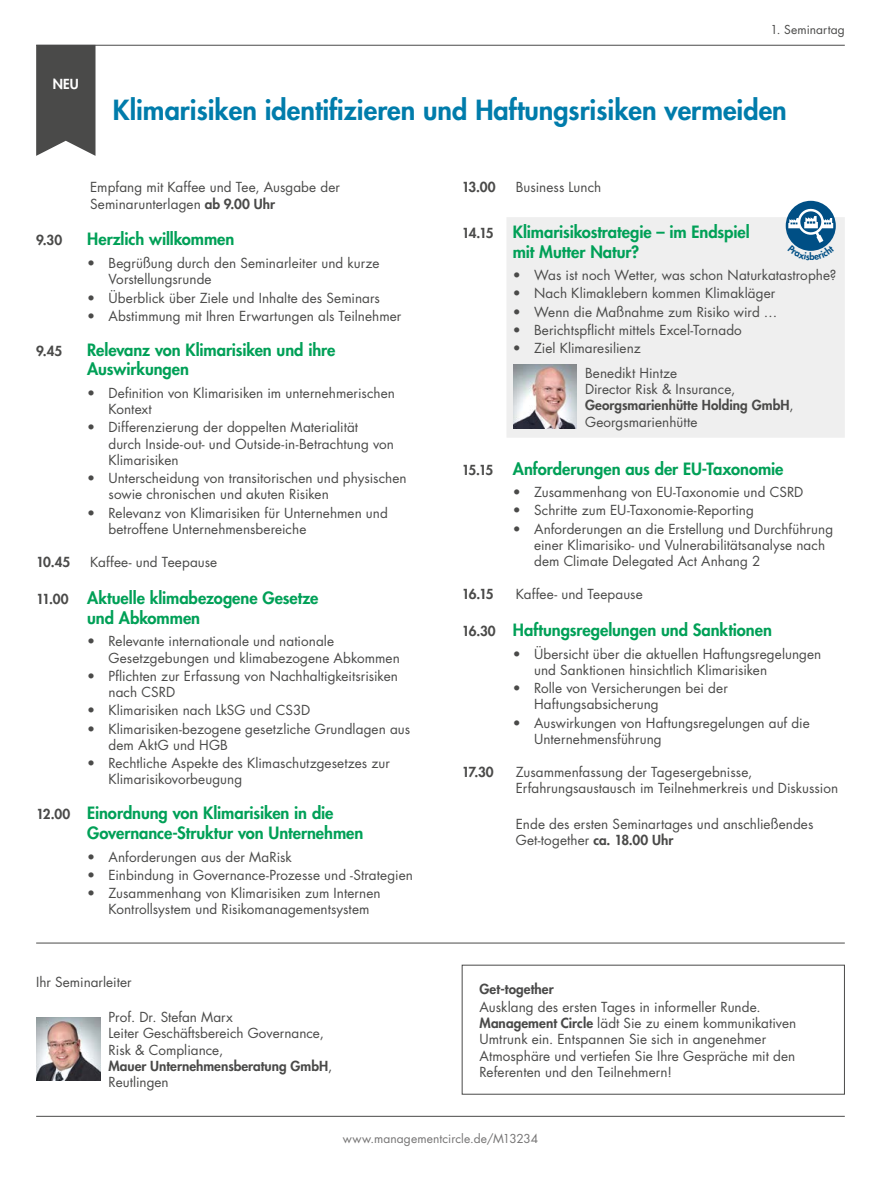
<style>
.page{position:relative;width:881px;height:1178px;background:#fff}
.page>*{position:absolute;margin:0;border:0;box-sizing:border-box;transform-origin:0 0}
.t1{font:800 27px "Futura Std";color:#007cab}
.t2{font:800 16.5px/19.8px "Futura Std";letter-spacing:-.005em;color:#00a057}
.t3{font:13.5px/16.2px "Futura Std";letter-spacing:.005em;color:#4a4a49}
.t4{font:800 13.5px "Futura Std";letter-spacing:.005em;color:#4a4a49}
.t5{font:800 13.5px "Futura Std";color:#fff}
.t6{font:12px "Futura Std";letter-spacing:.01em;color:#757474}
.t7{font:12px "Futura Std";letter-spacing:.01em;color:#4a4a49}
.s1{font-weight:800}
.s2{font-size:13.5px;color:#4a4a49}
</style>
<div class="page">
<hr style="left:36px;top:943px;width:808px;height:1px;background:#4a4a49">
<hr style="left:36px;top:1116px;width:808px;height:1px;background:#4a4a49">
<div style="left:461px;top:965px;width:383px;height:129px;border:1px solid #4a4a49"></div>
<div style="left:506px;top:217px;width:338px;height:221px;background:#efefef"></div>
<img style="left:513px;top:365px;width:63px;height:64px">
<hr style="left:36px;top:45px;width:808px;height:1px;background:#4a4a49">
<svg style="left:36px;top:45px;width:59px;height:111px"></svg>
<div style="left:785px;top:201px;width:50px;height:50px;background:#004f85;border-radius:50%"></div>
<img style="left:36px;top:1017px;width:64px;height:64px">
<svg style="left:787px;top:207px;width:47px;height:44px"></svg>
<p class="t5" style="left:53px;top:76px;width:27px">NEU</p>
<p class="t7" style="left:770px;top:22px;width:76px">1. Seminartag</p>
<h1 class="t1" style="left:113px;top:93px;width:675px">Klimarisiken identifizieren und Haftungsrisiken vermeiden</h1>
<p class="t3" style="left:90px;top:179px;width:251px">Empfang mit Kaffee und Tee, Ausgabe der<br>Seminarunterlagen <span class="s1">ab 9.00 Uhr</span></p>
<p class="t4" style="left:36px;top:232px;width:27px">9.30</p>
<p class="t2" style="left:87px;top:229px;width:149px">Herzlich willkommen</p>
<p class="t3" style="left:108px;top:255px;width:272px;text-indent:-21px">• Begrüßung durch den Seminarleiter und kurze<br>Vorstellungsrunde</p>
<p class="t3" style="left:87px;top:290px;width:294px">• Überblick über Ziele und Inhalte des Seminars</p>
<p class="t3" style="left:87px;top:308px;width:315px">• Abstimmung mit Ihren Erwartungen als Teilnehmer</p>
<p class="t4" style="left:36px;top:342px;width:28px">9.45</p>
<p class="t2" style="left:87px;top:340px;width:249px">Relevanz von Klimarisiken und ihre<br>Auswirkungen</p>
<p class="t3" style="left:108px;top:385px;width:288px;text-indent:-21px">• Definition von Klimarisiken im unternehmerischen<br>Kontext</p>
<p class="t3" style="left:108px;top:419px;width:287px;text-indent:-21px">• Differenzierung der doppelten Materialität durch Inside-out- und Outside-in-Betrachtung von<br>Klimarisiken</p>
<p class="t3" style="left:108px;top:470px;width:299px;text-indent:-21px">• Unterscheidung von transitorischen und physischen sowie chronischen und akuten Risiken</p>
<p class="t3" style="left:108px;top:505px;width:281px;text-indent:-21px">• Relevanz von Klimarisiken für Unternehmen und betroffene Unternehmensbereiche</p>
<p class="t4" style="left:36px;top:554px;width:36px">10.45</p>
<p class="t3" style="left:90px;top:554px;width:128px">Kaffee- und Teepause</p>
<p class="t2" style="left:87px;top:588px;width:233px;text-indent:-51px"><span class="s2">11.00</span> Aktuelle klimabezogene Gesetze und Abkommen</p>
<p class="t3" style="left:108px;top:633px;width:293px;text-indent:-21px">• Relevante internationale und nationale<br>Gesetzgebungen und klimabezogene Abkommen</p>
<p class="t3" style="left:108px;top:668px;width:291px;text-indent:-21px">• Pflichten zur Erfassung von Nachhaltigkeitsrisiken nach CSRD</p>
<p class="t3" style="left:87px;top:702px;width:224px">• Klimarisiken nach LkSG und CS3D</p>
<p class="t3" style="left:108px;top:721px;width:303px;text-indent:-21px">• Klimarisiken-bezogene gesetzliche Grundlagen aus dem AktG und HGB</p>
<p class="t3" style="left:108px;top:755px;width:283px;text-indent:-21px">• Rechtliche Aspekte des Klimaschutzgesetzes zur<br>Klimarisikovorbeugung</p>
<p class="t2" style="left:87px;top:803px;width:277px;text-indent:-51px"><span class="s2">12.00</span> Einordnung von Klimarisiken in die<br>Governance-Struktur von Unternehmen</p>
<p class="t3" style="left:87px;top:849px;width:206px">• Anforderungen aus der MaRisk</p>
<p class="t3" style="left:87px;top:867px;width:327px">• Einbindung in Governance-Prozesse und -Strategien</p>
<p class="t3" style="left:108px;top:885px;width:273px;text-indent:-21px">• Zusammenhang von Klimarisiken zum Internen<br>Kontrollsystem und Risikomanagementsystem</p>
<p class="t3" style="left:36px;top:974px;width:97px">Ihr Seminarleiter</p>
<p class="t3" style="left:108px;top:1009px;width:225px">Prof. Dr. Stefan Marx<br>Leiter Geschäftsbereich Governance,<br>Risk &amp; Compliance,<br><span class="s1">Mauer Unternehmensberatung GmbH</span>,<br>Reutlingen</p>
<p class="t4" style="left:461px;top:179px;width:35px">13.00</p>
<p class="t3" style="left:515px;top:179px;width:87px">Business Lunch</p>
<p class="t2" style="left:512px;top:222px;width:238px;text-indent:-51px"><span class="s2">14.15</span> Klimarisikostrategie – im Endspiel mit Mutter Natur?</p>
<p class="t3" style="left:512px;top:267px;width:325px">• Was ist noch Wetter, was schon Naturkatastrophe?</p>
<p class="t3" style="left:512px;top:285px;width:264px">• Nach Klimaklebern kommen Klimakläger</p>
<p class="t3" style="left:512px;top:304px;width:266px">• Wenn die Maßnahme zum Risiko wird …</p>
<p class="t3" style="left:512px;top:322px;width:230px">• Berichtspflicht mittels Excel-Tornado</p>
<p class="t3" style="left:585px;top:336px;width:93px;line-height:24.6px;text-indent:-72px">• Ziel Klimaresilienz<br>Benedikt Hintze</p>
<p class="t3" style="left:585px;top:381px;width:210px">Director Risk &amp; Insurance,<br><span class="s1">Georgsmarienhütte Holding GmbH</span>,<br>Georgsmarienhütte</p>
<p class="t2" style="left:461px;top:458px;width:323px"><span class="s2">15.15</span> Anforderungen aus der EU-Taxonomie</p>
<p class="t3" style="left:512px;top:484px;width:292px">• Zusammenhang von EU-Taxonomie und CSRD</p>
<p class="t3" style="left:512px;top:502px;width:242px">• Schritte zum EU-Taxonomie-Reporting</p>
<p class="t3" style="left:534px;top:521px;width:300px;text-indent:-21px">• Anforderungen an die Erstellung und Durchführung einer Klimarisiko- und Vulnerabilitätsanalyse nach dem Climate Delegated Act Anhang 2</p>
<p class="t4" style="left:461px;top:586px;width:33px">16.15</p>
<p class="t3" style="left:515px;top:586px;width:128px">Kaffee- und Teepause</p>
<p class="t2" style="left:461px;top:620px;width:311px"><span class="s2">16.30</span> Haftungsregelungen und Sanktionen</p>
<p class="t3" style="left:534px;top:646px;width:289px;text-indent:-21px">• Übersicht über die aktuellen Haftungsregelungen und Sanktionen hinsichtlich Klimarisiken</p>
<p class="t3" style="left:534px;top:680px;width:195px;text-indent:-21px">• Rolle von Versicherungen bei der<br>Haftungsabsicherung</p>
<p class="t3" style="left:534px;top:715px;width:277px;text-indent:-21px">• Auswirkungen von Haftungsregelungen auf die<br>Unternehmensführung</p>
<p class="t4" style="left:461px;top:764px;width:33px">17.30</p>
<p class="t3" style="left:515px;top:764px;width:324px">Zusammenfassung der Tagesergebnisse,<br>Erfahrungsaustausch im Teilnehmerkreis und Diskussion</p>
<p class="t3" style="left:515px;top:816px;width:299px">Ende des ersten Seminartages und anschließendes<br>Get-together <span class="s1">ca. 18.00 Uhr</span></p>
<p class="t4" style="left:479px;top:980px;width:76px">Get-together</p>
<p class="t3" style="left:479px;top:999px;width:318px">Ausklang des ersten Tages in informeller Runde.<br><span class="s1">Management Circle</span> lädt Sie zu einem kommunikativen Umtrunk ein. Entspannen Sie sich in angenehmer Atmosphäre und vertiefen Sie Ihre Gespräche mit den Referenten und den Teilnehmern!</p>
<p class="t6" style="left:342px;top:1131px;width:197px">www.managementcircle.de/M13234</p>
</div>
